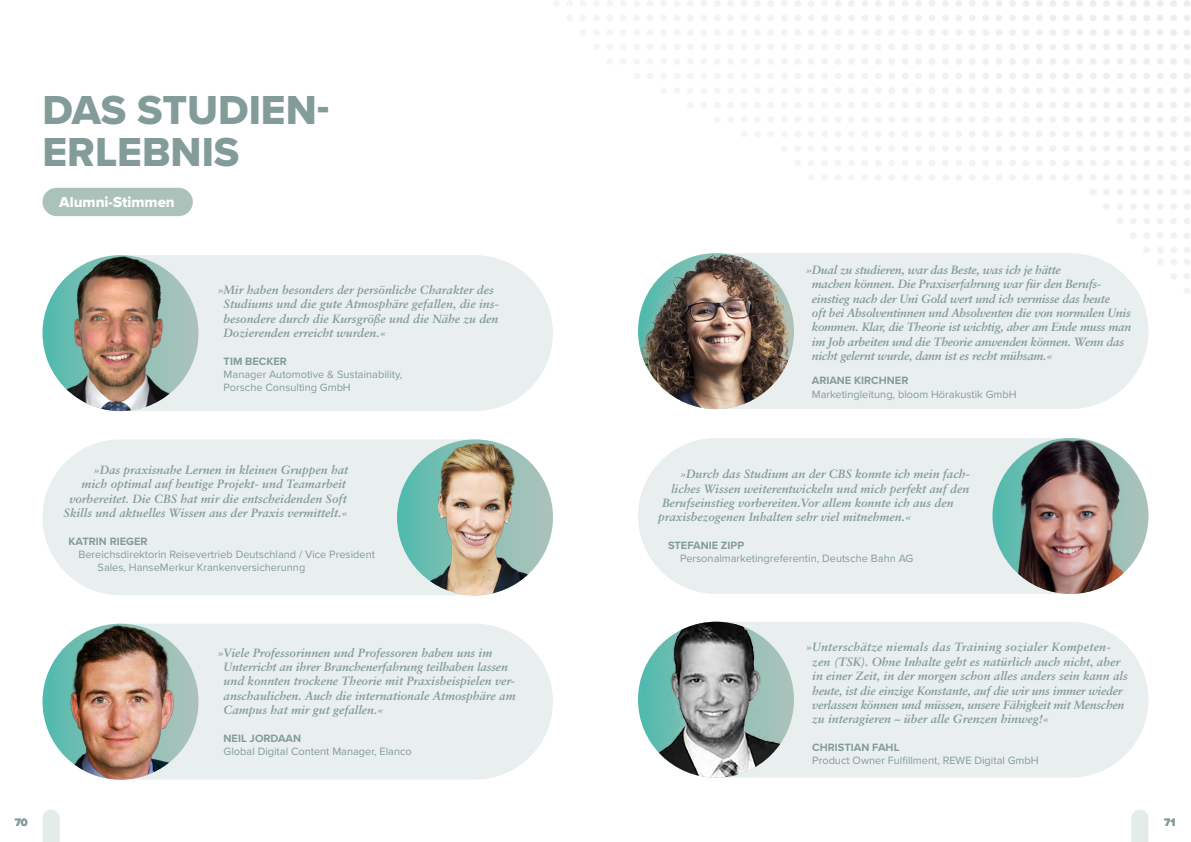
<style>
.page{position:relative;width:1191px;height:842px;background:#fff}
.page>*{position:absolute;margin:0;border:0;box-sizing:border-box;transform-origin:0 0}
.t1{font:42px/42px "Proxima Nova Extrabld";color:#839c9a}
.t2{font:15px "Proxima Nova Extrabld";color:#fff}
.t3{font:italic 700 12px/14.4px "Sabon LT Pro";color:#839c9a}
.t4{font:italic 700 12px/14.4px "Sabon LT Pro";letter-spacing:-.02em;color:#839c9a}
.t5{font:11px/13.2px "Proxima Nova";color:#839c9a}
.t6{font:700 11px "Proxima Nova";color:#839c9a}
.t7{font:11px "Proxima Nova Extrabld";color:#839c9a}
</style>
<div class="page">
<div style="left:43px;top:255px;width:510px;height:156px;background:#e9efee;border-radius:78px"></div>
<div style="left:43px;top:624px;width:510px;height:156px;background:#e9efee;border-radius:78px"></div>
<div style="left:43px;top:439px;width:510px;height:156px;background:#e9efee;border-radius:78px"></div>
<div style="left:43px;top:188px;width:150px;height:28px;background:#abc2bb;border-radius:14px"></div>
<svg style="left:43px;top:255px;width:155px;height:156px;background:#93c0b7"></svg>
<img style="left:51px;top:255px;width:128px;height:156px">
<img style="left:43px;top:624px;width:152px;height:156px">
<img style="left:397px;top:439px;width:156px;height:156px;border-radius:78px">
<svg style="left:43px;top:810px;width:17px;height:32px"></svg>
<svg style="left:1184px;top:288px;width:6px;height:6px"></svg>
<svg style="left:1157px;top:259px;width:33px;height:6px"></svg>
<svg style="left:1170px;top:273px;width:20px;height:7px"></svg>
<svg style="left:1144px;top:247px;width:46px;height:6px"></svg>
<svg style="left:1117px;top:218px;width:73px;height:6px"></svg>
<svg style="left:1130px;top:232px;width:60px;height:7px"></svg>
<svg style="left:1103px;top:203px;width:87px;height:7px"></svg>
<svg style="left:808px;top:174px;width:382px;height:7px"></svg>
<svg style="left:1090px;top:189px;width:100px;height:6px"></svg>
<svg style="left:795px;top:160px;width:395px;height:6px"></svg>
<svg style="left:741px;top:131px;width:449px;height:6px"></svg>
<svg style="left:781px;top:145px;width:409px;height:7px"></svg>
<svg style="left:714px;top:116px;width:476px;height:7px"></svg>
<svg style="left:661px;top:87px;width:529px;height:7px"></svg>
<svg style="left:687px;top:102px;width:503px;height:6px"></svg>
<svg style="left:634px;top:73px;width:556px;height:6px"></svg>
<svg style="left:593px;top:44px;width:597px;height:6px"></svg>
<svg style="left:607px;top:58px;width:583px;height:7px"></svg>
<svg style="left:580px;top:29px;width:610px;height:7px"></svg>
<svg style="left:567px;top:0;width:623px;height:7px"></svg>
<div style="left:553px;top:0;width:6px;height:7px;background:#f3f6f5;border-radius:3px"></div>
<svg style="left:567px;top:15px;width:623px;height:6px"></svg>
<div style="left:638px;top:253px;width:510px;height:156px;background:#e9efee;border-radius:78px"></div>
<div style="left:638px;top:622px;width:510px;height:156px;background:#e9efee;border-radius:78px"></div>
<div style="left:638px;top:438px;width:510px;height:156px;background:#e9efee;border-radius:78px"></div>
<img style="left:638px;top:622px;width:156px;height:156px;border-radius:78px">
<img style="left:638px;top:253px;width:156px;height:156px;border-radius:78px">
<img style="left:992px;top:438px;width:156px;height:156px;border-radius:78px">
<svg style="left:1131px;top:810px;width:17px;height:32px"></svg>
<h1 class="t1" style="left:43px;top:88px;width:286px">DAS STUDIEN-<br>ERLEBNIS</h1>
<p class="t2" style="left:59px;top:191px;width:117px">Alumni-Stimmen</p>
<p class="t7" style="left:15px;top:814px;width:15px">70</p>
<p class="t3" style="left:224px;top:282px;width:277px;text-indent:-6px">»Mir haben besonders der persönliche Charakter des Studiums und die gute Atmosphäre gefallen, die ins&shy;besondere durch die Kursgröße und die Nähe zu den Dozierenden erreicht wurden.«</p>
<p class="t6" style="left:224px;top:353px;width:65px">TIM BECKER</p>
<p class="t5" style="left:224px;top:367px;width:180px">Manager Automotive &amp; Sustainability,<br>Porsche Consulting GmbH</p>
<p class="t3" style="left:64px;top:462px;width:286px;text-align:right">»Das praxisnahe Lernen in kleinen Gruppen hat<br>mich optimal auf heutige Projekt- und Teamarbeit vorbereitet. Die CBS hat mir die entscheidenden Soft Skills und aktuelles Wissen aus der Praxis vermittelt.«</p>
<p class="t6" style="left:69px;top:533px;width:81px">KATRIN RIEGER</p>
<p class="t5" style="left:98px;top:547px;width:279px;text-indent:-19px">Bereichsdirektorin Reisevertrieb Deutschland / Vice President<br>Sales, HanseMerkur Krankenversicherunng</p>
<p class="t3" style="left:224px;top:645px;width:293px;text-indent:-6px">»Viele Professorinnen und Professoren haben uns im Unterricht an ihrer Branchenerfahrung teilhaben lassen und konnten trockene Theorie mit Praxisbeispielen ver&shy;anschaulichen. Auch die internationale Atmosphäre am Campus hat mir gut gefallen.«</p>
<p class="t6" style="left:224px;top:730px;width:79px">NEIL JORDAAN</p>
<p class="t5" style="left:224px;top:744px;width:190px">Global Digital Content Manager, Elanco</p>
<p class="t4" style="left:811px;top:262px;width:321px;text-indent:-6px">»Dual zu studieren, war das Beste, was ich je hätte<br>machen können. Die Praxiserfahrung war für den Berufs&shy;einstieg nach der Uni Gold wert und ich vermisse das heute<br>oft bei Absolventinnen und Absolventen die von normalen Unis kommen. Klar, die Theorie ist wichtig, aber am Ende muss man im Job arbeiten und die Theorie anwenden können. Wenn das nicht gelernt wurde, dann ist es recht mühsam.«</p>
<p class="t6" style="left:811px;top:372px;width:98px">ARIANE KIRCHNER</p>
<p class="t5" style="left:811px;top:387px;width:206px">Marketingleitung, bloom Hörakustik GmbH</p>
<p class="t3" style="left:680px;top:466px;width:291px">»Durch das Studium an der CBS konnte ich mein fach-</p>
<p class="t3" style="left:671px;top:481px;width:300px">liches Wissen weiterentwickeln und mich perfekt auf den</p>
<p class="t3" style="left:662px;top:495px;width:293px">Berufseinstieg vorbereiten.Vor allem konnte ich aus den</p>
<p class="t3" style="left:658px;top:510px;width:255px">praxisbezogenen Inhalten sehr viel mitnehmen.«</p>
<p class="t6" style="left:668px;top:537px;width:78px">STEFANIE ZIPP</p>
<p class="t5" style="left:680px;top:551px;width:235px">Personalmarketingreferentin, Deutsche Bahn AG</p>
<p class="t3" style="left:812px;top:640px;width:317px;text-indent:-6px">»Unterschätze niemals das Training sozialer Kompeten&shy;zen (TSK). Ohne Inhalte geht es natürlich auch nicht, aber in einer Zeit, in der morgen schon alles anders sein kann als heute, ist die einzige Konstante, auf die wir uns immer wieder verlassen können und müssen, unsere Fähigkeit mit Menschen zu interagieren – über alle Grenzen hinweg!«</p>
<p class="t6" style="left:812px;top:739px;width:89px">CHRISTIAN FAHL</p>
<p class="t5" style="left:812px;top:753px;width:228px">Product Owner Fulfillment, REWE Digital GmbH</p>
<p class="t7" style="left:1164px;top:814px;width:13px">71</p>
</div>
